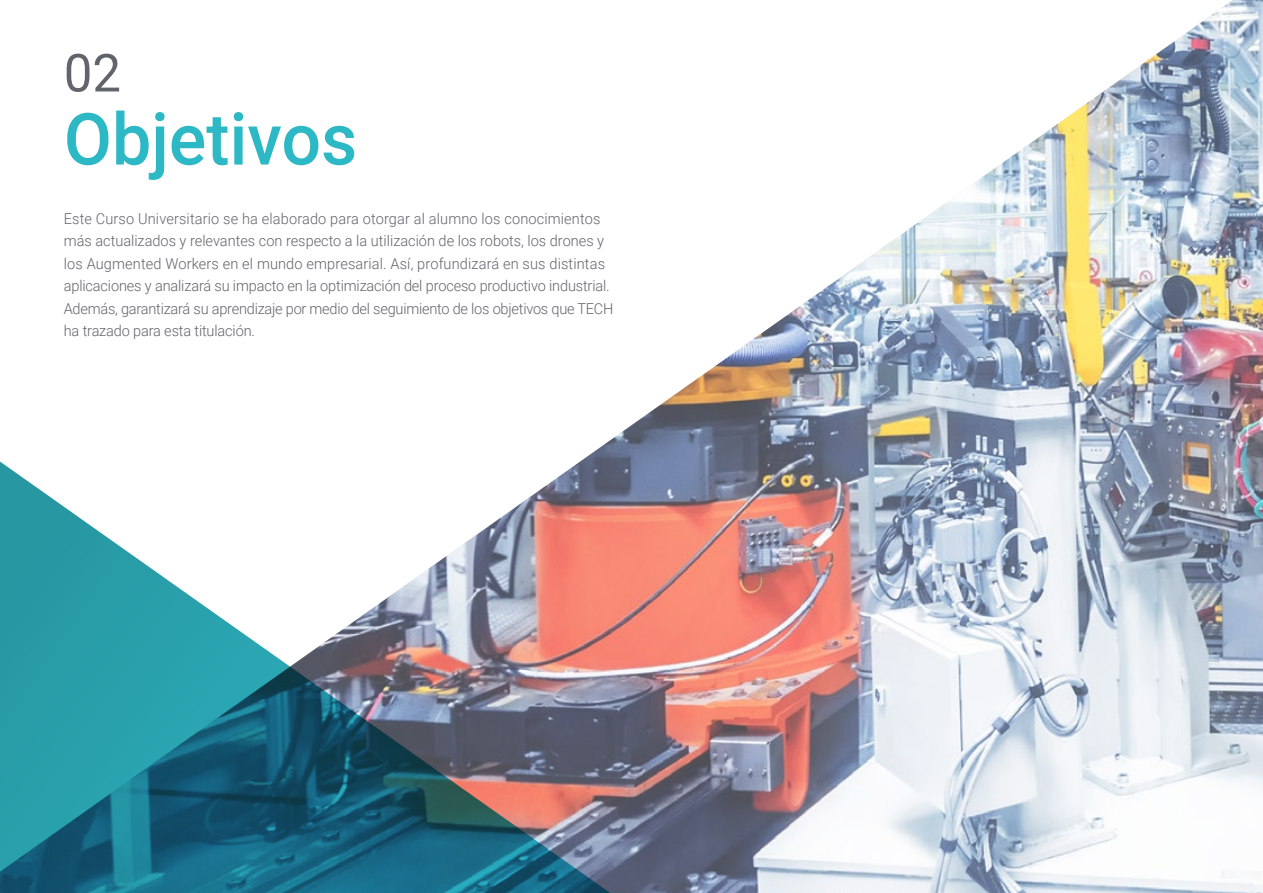
<style>
.page{position:relative;width:1263px;height:893px;background:#fff}
.page>*{position:absolute;margin:0;border:0;box-sizing:border-box;transform-origin:0 0}
.t1{font:500 72px "Roboto";color:#2db8c5}
.t2{font:52.5px "Roboto";color:#61646a}
.t3{font:300 15px/22.5px "Roboto";color:#61646a}
</style>
<div class="page">
<img style="left:602px;top:0;width:661px;height:893px">
<svg style="left:0;top:446px;width:640px;height:447px"></svg>
<h2 class="t2" style="left:64px;top:36px;width:59px">02</h2>
<h1 class="t1" style="left:64px;top:89px;width:295px">Objetivos</h1>
<p class="t3" style="left:64px;top:207px;width:551px">Este Curso Universitario se ha elaborado para otorgar al alumno los conocimientos más actualizados y relevantes con respecto a la utilización de los robots, los drones y los Augmented Workers en el mundo empresarial. Así, profundizará en sus distintas aplicaciones y analizará su impacto en la optimización del proceso productivo industrial.<br>Además, garantizará su aprendizaje por medio del seguimiento de los objetivos que TECH ha trazado para esta titulación.</p>
</div>
